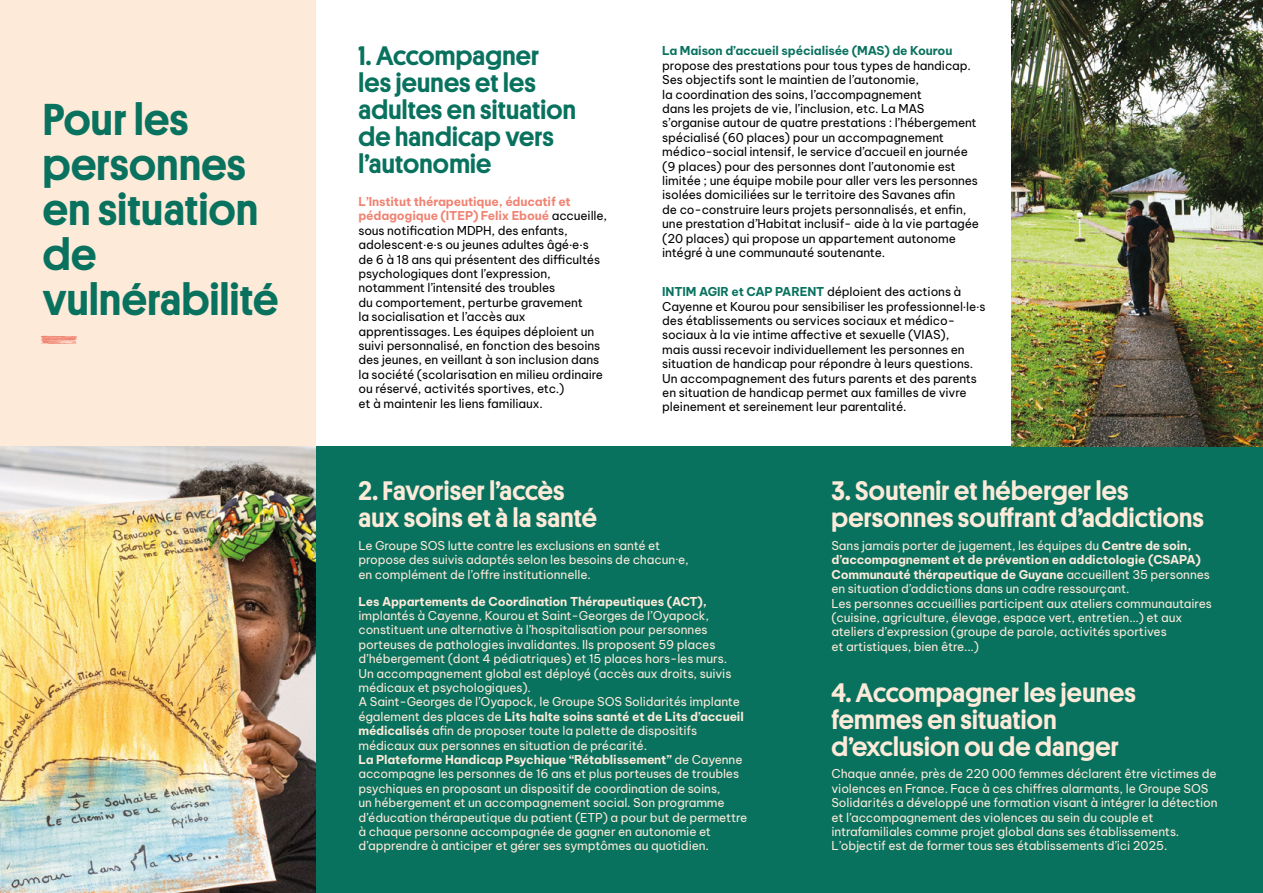
<style>
.page{position:relative;width:1263px;height:893px;background:#fff}
.page>*{position:absolute;margin:0;border:0;box-sizing:border-box;transform-origin:0 0}
.t1{font:64.05px "True South";color:#f08372}
.t2{font:500 45px/45px "Platform";letter-spacing:.01em;color:#09725f}
.t3{font:500 27px/27px "Platform";letter-spacing:.01em;color:#feead9}
.t4{font:500 27px/27px "Platform";letter-spacing:.01em;color:#09725f}
.t5{font:12px/14.4px "Be Vietnam Pro";letter-spacing:-.01em;color:#feead9}
.t6{font:12px/14.4px "Be Vietnam Pro";letter-spacing:-.01em;color:#000}
.t7{font:700 12px "Be Vietnam Pro";letter-spacing:-.01em;color:#feead9}
.t8{font:700 12px "Be Vietnam Pro";letter-spacing:-.01em;color:#09725f}
.s1{font-weight:700;color:#f08372}
.s2{font-weight:700;color:#09725f}
.s3{font-weight:700}
</style>
<div class="page">
<div style="left:0;top:0;width:316px;height:471px;background:#feead9"></div>
<div style="left:316px;top:446px;width:947px;height:447px;background:#09725f"></div>
<img style="left:0;top:446px;width:316px;height:447px">
<img style="left:1012px;top:0;width:251px;height:446px">
<h2 class="t2" style="left:43px;top:94px;width:237px">Pour les personnes en situation de vulnérabilité</h2>
<h1 class="t1" style="left:89px;top:336px;width:15px;rotate:90deg">i</h1>
<h3 class="t4" style="left:358px;top:40px;width:219px">1. Accompagner les jeunes et les adultes en situation de handicap vers l’autonomie</h3>
<p class="t6" style="left:358px;top:193px;width:250px"><span class="s1">L’Institut thérapeutique, éducatif et pédagogique (ITEP) Felix Eboué</span> accueille, sous notification MDPH, des enfants, adolescent.e.s ou jeunes adultes âgé.e.s<br>de 6 à 18 ans qui présentent des difficultés psychologiques dont l’expression, notamment l’intensité des troubles<br>du comportement, perturbe gravement<br>la socialisation et l’accès aux apprentissages. Les équipes déploient un suivi personnalisé, en fonction des besoins des jeunes, en veillant à son inclusion dans la société (scolarisation en milieu ordinaire ou réservé, activités sportives, etc.)<br>et à maintenir les liens familiaux.</p>
<p class="t8" style="left:662px;top:41px;width:292px">La Maison d’accueil spécialisée (MAS) de Kourou</p>
<p class="t6" style="left:662px;top:57px;width:318px">propose des prestations pour tous types de handicap.<br>Ses objectifs sont le maintien de l’autonomie,<br>la coordination des soins, l’accompagnement<br>dans les projets de vie, l’inclusion, etc. La MAS s’organise autour de quatre prestations : l’hébergement spécialisé (60 places) pour un accompagnement médico-social intensif, le service d’accueil en journée (9 places) pour des personnes dont l’autonomie est limitée ; une équipe mobile pour aller vers les personnes isolées domiciliées sur le territoire des Savanes afin<br>de co-construire leurs projets personnalisés, et enfin, une prestation d’Habitat inclusif- aide à la vie partagée (20 places) qui propose un appartement autonome intégré à une communauté soutenante.</p>
<p class="t6" style="left:662px;top:283px;width:325px"><span class="s2">INTIM AGIR et CAP PARENT</span> déploient des actions à Cayenne et Kourou pour sensibiliser les professionnel.le.s des établissements ou services sociaux et médico&shy;sociaux à la vie intime affective et sexuelle (VIAS),<br>mais aussi recevoir individuellement les personnes en situation de handicap pour répondre à leurs questions.<br>Un accompagnement des futurs parents et des parents en situation de handicap permet aux familles de vivre pleinement et sereinement leur parentalité.</p>
<h3 class="t3" style="left:358px;top:476px;width:240px">2. Favoriser l’accès aux soins et à la santé</h3>
<h3 class="t3" style="left:831px;top:476px;width:374px">3. Soutenir et héberger les personnes souffrant d’addictions</h3>
<p class="t5" style="left:358px;top:537px;width:332px">Le Groupe SOS lutte contre les exclusions en santé et propose des suivis adaptés selon les besoins de chacun·e, en complément de l’offre institutionnelle.</p>
<p class="t7" style="left:358px;top:591px;width:350px">Les Appartements de Coordination Thérapeutiques (ACT),</p>
<p class="t5" style="left:358px;top:607px;width:390px">implantés à Cayenne, Kourou et Saint-Georges de l’Oyapock, constituent une alternative à l’hospitalisation pour personnes porteuses de pathologies invalidantes. Ils proposent 59 places d’hébergement (dont 4 pédiatriques) et 15 places hors-les murs.<br>Un accompagnement global est déployé (accès aux droits, suivis médicaux et psychologiques).<br>A Saint-Georges de l’Oyapock, le Groupe SOS Solidarités implante également des places de <span class="s3">Lits halte soins santé et de Lits d’accueil médicalisés</span> afin de proposer toute la palette de dispositifs médicaux aux personnes en situation de précarité.<br><span class="s3">La Plateforme Handicap Psychique “Rétablissement”</span> de Cayenne accompagne les personnes de 16 ans et plus porteuses de troubles psychiques en proposant un dispositif de coordination de soins,<br>un hébergement et un accompagnement social. Son programme d’éducation thérapeutique du patient (ETP) a pour but de permettre à chaque personne accompagnée de gagner en autonomie et d’apprendre à anticiper et gérer ses symptômes au quotidien.</p>
<p class="t5" style="left:831px;top:537px;width:382px">Sans jamais porter de jugement, les équipes du <span class="s3">Centre de soin, d’accompagnement et de prévention en addictologie (CSAPA)<br>Communauté thérapeutique de Guyane</span> accueillent 35 personnes en situation d’addictions dans un cadre ressourçant.<br>Les personnes accueillies participent aux ateliers communautaires (cuisine, agriculture, élevage, espace vert, entretien...) et aux ateliers d’expression (groupe de parole, activités sportives<br>et artistiques, bien être...)</p>
<h3 class="t3" style="left:831px;top:677px;width:306px">4. Accompagner les jeunes femmes en situation d’exclusion ou de danger</h3>
<p class="t5" style="left:831px;top:766px;width:388px">Chaque année, près de 220 000 femmes déclarent être victimes de violences en France. Face à ces chiffres alarmants, le Groupe SOS Solidarités a développé une formation visant à intégrer la détection et l’accompagnement des violences au sein du couple et intrafamiliales comme projet global dans ses établissements.<br>L’objectif est de former tous ses établissements d’ici 2025.</p>
</div>
